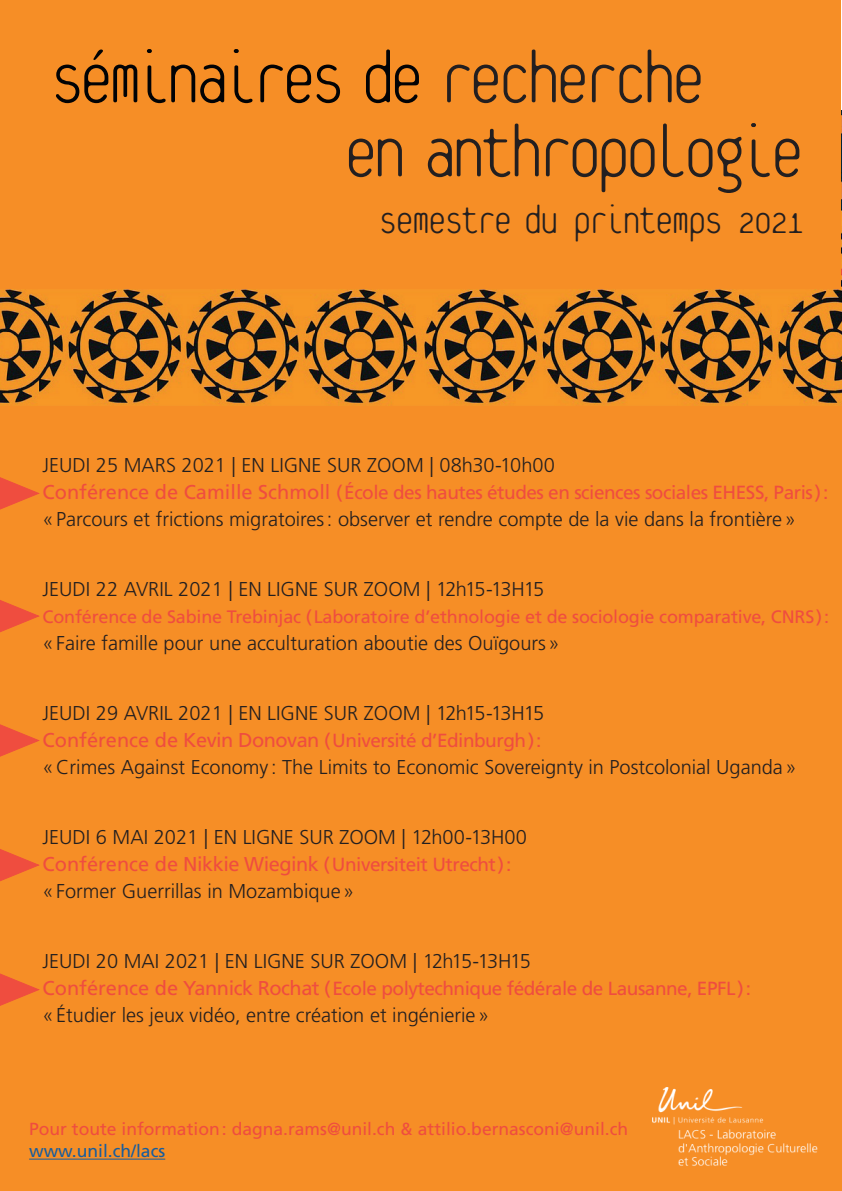
<style>
.page{position:relative;width:842px;height:1191px;background:#fff}
.page>*{position:absolute;margin:0;border:0;box-sizing:border-box;transform-origin:0 0}
.t1{font:100 80px/74px "Platelet OT";letter-spacing:-.1em;color:#231f20}
.t2{font:100 43px "Platelet OT";letter-spacing:-.08em;color:#231f20}
.t3{font:300 20px/27px "Frutiger LT Std";color:#231f20}
.t4{font:19px "Frutiger LT Std";letter-spacing:-.025em;color:#ef4d3f}
.t5{font:18px "Frutiger LT Std";letter-spacing:-.01em;color:#ef4d3f}
.t6{font:17.5px "Frutiger LT Std";color:#ef4d3f}
.t7{font:17.5px "Frutiger LT Std";color:#175d9e}
.s1{color:#020305}
.s2{font-size:20px}
.s3{font-weight:400;color:#ef4d3f}
.s4{font-weight:400;font-size:19px;color:#ef4d3f}
</style>
<div class="page">
<img style="left:0;top:111px;width:842px;height:296px">
<div style="left:0;top:407px;width:842px;height:784px;background:#f68e26"></div>
<img style="left:652px;top:1087px;width:166px;height:79px">
<hr style="left:29px;top:1158px;width:136px;height:1px;background:#175d9e">
<div style="left:0;top:0;width:841px;height:289px;background:#f68e26"></div>
<svg style="left:0;top:477px;width:40px;height:33px"></svg>
<svg style="left:0;top:849px;width:40px;height:33px"></svg>
<svg style="left:0;top:724px;width:40px;height:33px"></svg>
<svg style="left:0;top:600px;width:40px;height:32px"></svg>
<svg style="left:0;top:973px;width:40px;height:33px"></svg>
<h1 class="t1" style="left:342px;top:46px;width:465px;text-indent:-294px"><span class="s1">Séminaires de</span> recherche<br>en anthropologie</h1>
<h2 class="t2" style="left:378px;top:202px;width:429px">Semestre du printemps 2021</h2>
<p class="t3" style="left:43px;top:452px;width:514px">JEUDI 25 MARS 2021 | EN LIGNE SUR ZOOM | 08h30-10h00</p>
<p class="t4" style="left:43px;top:481px;width:787px"><span class="s2">Conférence de Camille Schmoll</span> (École des hautes études en sciences sociales EHESS, Paris):</p>
<p class="t3" style="left:43px;top:506px;width:755px">«Parcours et frictions migratoires: observer et rendre compte de la vie dans la frontière»</p>
<p class="t3" style="left:43px;top:576px;width:503px">JEUDI 22 AVRIL 2021 | EN LIGNE SUR ZOOM | 12h15-13H15</p>
<p class="t5" style="left:43px;top:606px;width:788px">Conférence de Sabine Trebinjac (Laboratoire d’ethnologie et de sociologie comparative, CNRS):</p>
<p class="t3" style="left:43px;top:630px;width:518px">«Faire famille pour une acculturation aboutie des Ouïgours»</p>
<p class="t3" style="left:43px;top:700px;width:755px">JEUDI 29 AVRIL 2021 | EN LIGNE SUR ZOOM | 12h15-13H15<br><span class="s3">Conférence de Kevin Donovan</span> <span class="s4">(Université d’Edinburgh):<br></span>«Crimes Against Economy : The Limits to Economic Sovereignty in Postcolonial Uganda»</p>
<p class="t3" style="left:43px;top:824px;width:486px">JEUDI 6 MAI 2021 | EN LIGNE SUR ZOOM | 12h00-13H00<br><span class="s3">Conférence de Nikkie Wiegink</span> <span class="s4">(Universiteit Utrecht): </span>«Former Guerrillas in Mozambique»</p>
<p class="t3" style="left:43px;top:948px;width:490px">JEUDI 20 MAI 2021 | EN LIGNE SUR ZOOM | 12h15-13H15</p>
<p class="t4" style="left:43px;top:977px;width:710px"><span class="s2">Conférence de Yannick Rochat</span> (Ecole polytechnique fédérale de Lausanne, EPFL):</p>
<p class="t3" style="left:43px;top:1002px;width:448px">«Étudier les jeux vidéo, entre création et ingénierie»</p>
<p class="t6" style="left:29px;top:1119px;width:601px">Pour toute information: dagna.rams@unil.ch &amp; attilio.bernasconi@unil.ch</p>
<p class="t7" style="left:29px;top:1141px;width:138px">www.unil.ch/lacs</p>
</div>
